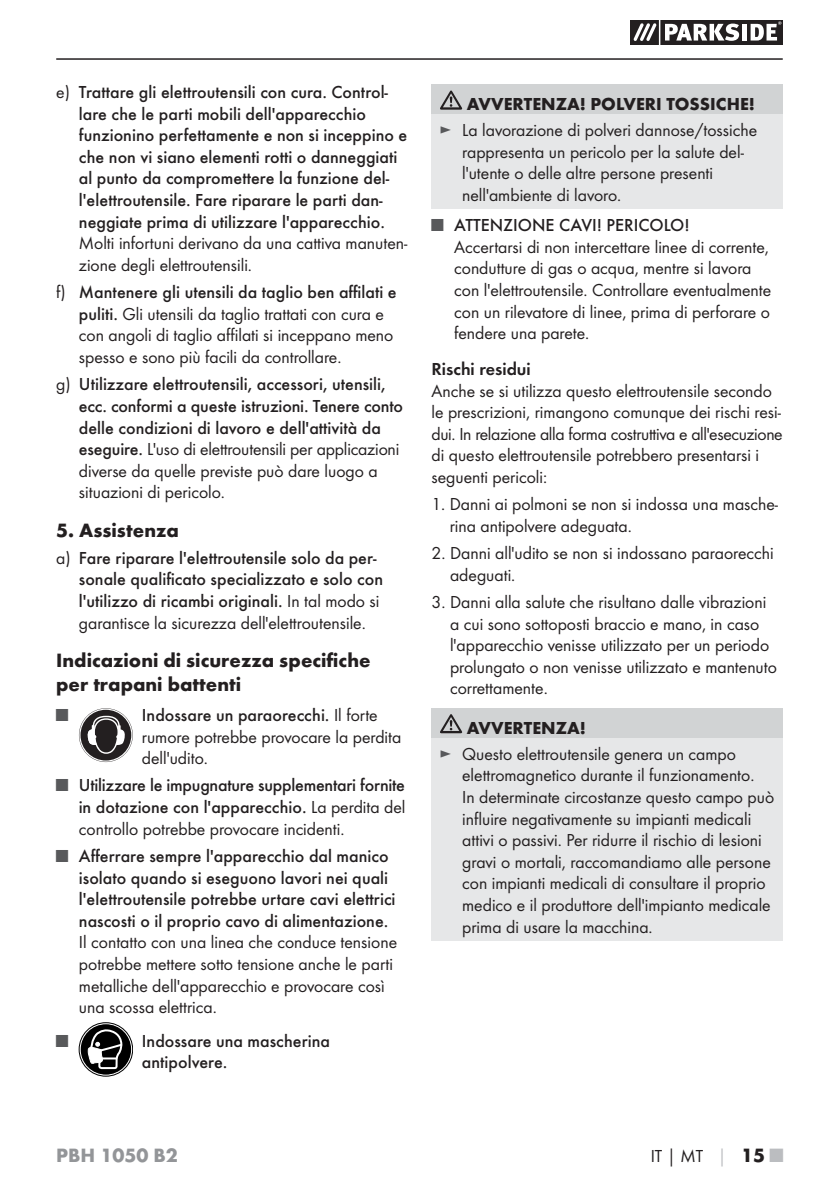
<style>
.page{position:relative;width:839px;height:1190px;background:#fff}
.page>*{position:absolute;margin:0;border:0;box-sizing:border-box;transform-origin:0 0}
.t1{font:700 20px/24px "Futura";color:#231f20}
.t2{font:700 20px "Futura";color:#939598}
.t3{font:18px/21.6px "Futura Boo";color:#231f20}
.t4{font:500 18px/21.6px "Futura";color:#231f20}
.t5{font:700 18px "Futura";color:#231f20}
.t6{font:18px "Futura Dem";color:#231f20}
.t7{font:18px "Futura Boo";color:#58595b}
.s1{font-family:"Futura Boo";font-weight:400}
.s2{font-family:"Futura";font-weight:500}
.s3{font-family:"Futura Boo";font-weight:400;color:#58595b}
.s4{color:#58595b}
.s5{font-family:"Futura";font-weight:700}
.s6{font-family:"Futura";font-weight:700;color:#bbbdc0}
.s7{font-family:"Futura";font-weight:700;font-size:20px}
.s8{font-family:"Futura";font-weight:700;font-size:20px;color:#bbbdc0}
</style>
<div class="page">
<hr style="left:56px;top:58px;width:726px;height:2px;background:#231f20">
<svg style="left:630px;top:20px;width:152px;height:25px"></svg>
<hr style="left:658px;top:20px;width:2px;height:25px;background:#fff">
<svg style="left:79px;top:708px;width:54px;height:54px"></svg>
<div style="left:80px;top:1023px;width:51px;height:52px;background:#000;border-radius:50%"></div>
<div style="left:80px;top:1023px;width:52px;height:52px;border:1px solid #fff;border-radius:50%"></div>
<div style="left:79px;top:1022px;width:54px;height:54px;border:1px solid #000;border-radius:50%"></div>
<svg style="left:87px;top:1029px;width:36px;height:41px"></svg>
<div style="left:431px;top:85px;width:351px;height:30px;background:#d1d3d4"></div>
<div style="left:431px;top:115px;width:351px;height:94px;background:#e6e7e8"></div>
<svg style="left:440px;top:91px;width:22px;height:19px"></svg>
<div style="left:431px;top:708px;width:351px;height:30px;background:#d1d3d4"></div>
<div style="left:431px;top:738px;width:351px;height:202px;background:#e6e7e8"></div>
<svg style="left:440px;top:714px;width:22px;height:19px"></svg>
<p class="t4" style="left:79px;top:82px;width:330px;text-indent:-23px"><span class="s1">e)</span> Trattare gli elettroutensili con cura. Control&shy;lare che le parti mobili dell'apparecchio funzionino perfettamente e non si inceppino e che non vi siano elementi rotti o danneggiati al punto da compromettere la funzione del&shy;l'elettroutensile. Fare riparare le parti dan&shy;neggiate prima di utilizzare l'apparecchio.</p>
<p class="t3" style="left:79px;top:233px;width:330px">Molti infortuni derivano da una cattiva manuten&shy;zione degli elettroutensili.</p>
<p class="t4" style="left:56px;top:282px;width:342px"><span class="s1">f)</span> Mantenere gli utensili da taglio ben affilati e</p>
<p class="t3" style="left:79px;top:304px;width:316px"><span class="s2">puliti.</span> Gli utensili da taglio trattati con cura e con angoli di taglio affilati si inceppano meno spesso e sono più facili da controllare.</p>
<p class="t4" style="left:79px;top:374px;width:325px;text-indent:-23px"><span class="s1">g)</span> Utilizzare elettroutensili, accessori, utensili, ecc. conformi a queste istruzioni. Tenere conto delle condizioni di lavoro e dell'attività da</p>
<p class="t3" style="left:79px;top:439px;width:322px"><span class="s2">eseguire.</span> L'uso di elettroutensili per applicazioni diverse da quelle previste può dare luogo a situazioni di pericolo.</p>
<p class="t1" style="left:56px;top:519px;width:124px">5. Assistenza</p>
<p class="t4" style="left:79px;top:548px;width:305px;text-indent:-23px"><span class="s1">a)</span> Fare riparare l'elettroutensile solo da per&shy;sonale qualificato specializzato e solo con l'utilizzo di ricambi originali. <span class="s1">In tal modo si</span></p>
<p class="t3" style="left:79px;top:613px;width:288px">garantisce la sicurezza dell'elettroutensile.</p>
<p class="t1" style="left:56px;top:650px;width:316px">Indicazioni di sicurezza specifiche per trapani battenti</p>
<p class="t7" style="left:56px;top:706px;width:14px">■</p>
<p class="t4" style="left:142px;top:705px;width:237px">Indossare un paraorecchi. <span class="s1">Il forte</span></p>
<p class="t3" style="left:142px;top:726px;width:261px">rumore potrebbe provocare la perdita dell'udito.</p>
<p class="t4" style="left:56px;top:775px;width:350px;text-align:right"><span class="s3">■</span> Utilizzare le impugnature supplementari fornite in dotazione con l'apparecchio. <span class="s1">La perdita del</span></p>
<p class="t3" style="left:79px;top:819px;width:267px">controllo potrebbe provocare incidenti.</p>
<p class="t4" style="left:79px;top:846px;width:318px;text-indent:-23px"><span class="s3">■</span> Afferrare sempre l'apparecchio dal manico isolato quando si eseguono lavori nei quali l'elettroutensile potrebbe urtare cavi elettrici nascosti o il proprio cavo di alimentazione.</p>
<p class="t3" style="left:79px;top:932px;width:319px">Il contatto con una linea che conduce tensione potrebbe mettere sotto tensione anche le parti metalliche dell'apparecchio e provocare così una scossa elettrica.</p>
<p class="t7" style="left:56px;top:1032px;width:14px">■</p>
<p class="t4" style="left:142px;top:1030px;width:190px">Indossare una mascherina antipolvere.</p>
<p class="t5" style="left:466px;top:97px;width:289px">AVVERTENZA! POLVERI TOSSICHE!</p>
<p class="t3" style="left:462px;top:120px;width:296px;text-indent:-23px"><span class="s4">►</span> La lavorazione di polveri dannose/tossiche rappresenta un pericolo per la salute del&shy;l'utente o delle altre persone presenti nell'ambiente di lavoro.</p>
<p class="t4" style="left:431px;top:215px;width:260px"><span class="s3">■</span> ATTENZIONE CAVI! PERICOLO!</p>
<p class="t3" style="left:454px;top:237px;width:318px">Accertarsi di non intercettare linee di corrente, condutture di gas o acqua, mentre si lavora con l'elettroutensile. Controllare eventualmente con un rilevatore di linee, prima di perforare o fendere una parete.</p>
<p class="t6" style="left:431px;top:361px;width:101px">Rischi residui</p>
<p class="t3" style="left:431px;top:381px;width:352px">Anche se si utilizza questo elettroutensile secondo le prescrizioni, rimangono comunque dei rischi resi&shy;dui. In relazione alla forma costruttiva e all'esecuzione di questo elettroutensile potrebbero presentarsi i seguenti pericoli:</p>
<p class="t3" style="left:449px;top:494px;width:330px;text-indent:-18px">1. Danni ai polmoni se non si indossa una masche&shy;rina antipolvere adeguata.</p>
<p class="t3" style="left:450px;top:543px;width:325px;text-indent:-19px">2. Danni all'udito se non si indossano paraorecchi adeguati.</p>
<p class="t3" style="left:450px;top:592px;width:328px;text-indent:-19px">3. Danni alla salute che risultano dalle vibrazioni a cui sono sottoposti braccio e mano, in caso l'apparecchio venisse utilizzato per un periodo prolungato o non venisse utilizzato e mantenuto correttamente.</p>
<p class="t5" style="left:466px;top:720px;width:121px">AVVERTENZA!</p>
<p class="t3" style="left:462px;top:744px;width:313px;text-indent:-23px"><span class="s4">►</span> Questo elettroutensile genera un campo elettromagnetico durante il funzionamento.<br>In determinate circostanze questo campo può influire negativamente su impianti medicali attivi o passivi. Per ridurre il rischio di lesioni gravi o mortali, raccomandiamo alle persone con impianti medicali di consultare il proprio medico e il produttore dell'impianto medicale prima di usare la macchina.</p>
<p class="t2" style="left:56px;top:1147px;width:123px">PBH 1050 B2</p>
<p class="t3" style="left:650px;top:1146px;width:134px">IT<span class="s5">│</span>MT <span class="s6">│</span> <span class="s7">15</span> <span class="s8">■</span></p>
</div>
